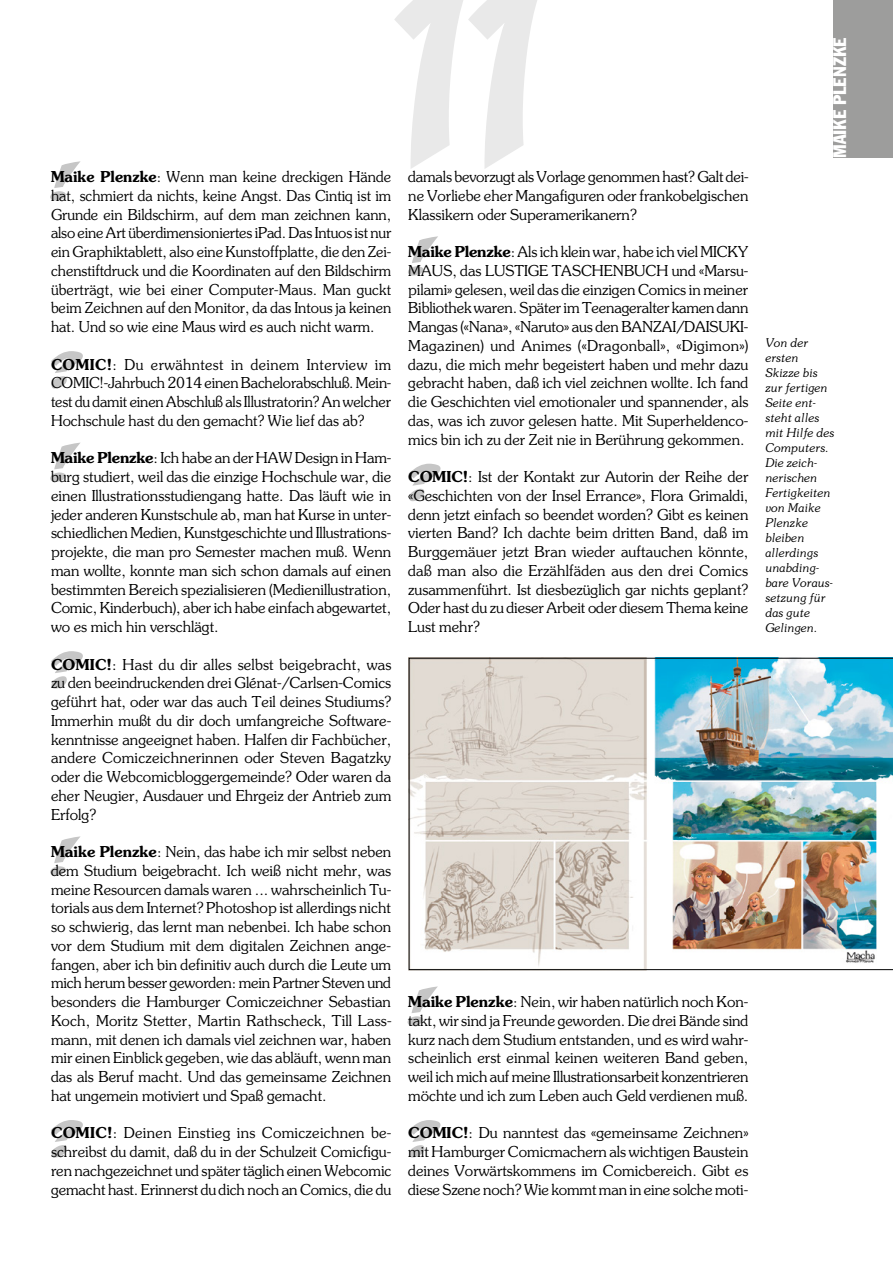
<style>
.page{position:relative;width:893px;height:1263px;background:#fff}
.page>*{position:absolute;margin:0;border:0;box-sizing:border-box;transform-origin:0 0}
.t1{font:210px "CC Zoinks Int";color:#e9e9e9}
.t2{font:45px/93.8px "CC Zoinks Int";color:#c6c6c6;scale:1.5 1}
.t3{font:condensed 18px "Franklin Gothic BT";color:#fff}
.t4{font:300 15px/18.8px "Souvenir LT";color:#000;text-align:justify}
.t5{font:italic 300 12px/15px "Souvenir LT";color:#000}
.s1{font-weight:600}
</style>
<div class="page">
<div style="left:833px;top:0;width:60px;height:158px;background:#9d9d9c"></div>
<img style="left:409px;top:658px;width:484px;height:312px">
<h1 class="t1" style="left:391px;top:-40px;width:149px">11</h1>
<h2 class="t2" style="left:51px;top:140px;width:14px">!</h2>
<p class="t4" style="left:51px;top:167px;width:342px"><span class="s1">Maike Plenzke</span>: Wenn man keine dreckigen Hände hat, schmiert da nichts, keine Angst. Das Cintiq ist im Grunde ein Bildschirm, auf dem man zeichnen kann, also eine Art überdimensioniertes iPad. Das Intuos ist nur ein Graphiktablett, also eine Kunstoffplatte, die den Zei&shy;chenstiftdruck und die Koordinaten auf den Bildschirm überträgt, wie bei einer Computer-Maus. Man guckt beim Zeichnen auf den Monitor, da das Intous ja keinen hat. Und so wie eine Maus wird es auch nicht warm.</p>
<p class="t4" style="left:51px;top:355px;width:342px"><span class="s1">COMIC!</span>: Du erwähntest in deinem Interview im COMIC!-Jahrbuch 2014 einen Bachelorabschluß. Mein&shy;test du damit einen Abschluß als Illustratorin? An welcher Hochschule hast du den gemacht? Wie lief das ab?</p>
<p class="t4" style="left:51px;top:449px;width:342px"><span class="s1">Maike Plenzke</span>: Ich habe an der HAW Design in Ham&shy;burg studiert, weil das die einzige Hochschule war, die einen Illustrationsstudiengang hatte. Das läuft wie in jeder anderen Kunstschule ab, man hat Kurse in unter&shy;schiedlichen Medien, Kunstgeschichte und Illustrations&shy;projekte, die man pro Semester machen muß. Wenn man wollte, konnte man sich schon damals auf einen bestimmten Bereich spezialisieren (Medienillustration, Comic, Kinderbuch), aber ich habe einfach abgewartet, wo es mich hin verschlägt.</p>
<p class="t4" style="left:51px;top:655px;width:342px"><span class="s1">COMIC!</span>: Hast du dir alles selbst beigebracht, was zu den beeindruckenden drei Glénat-/Carlsen-Comics geführt hat, oder war das auch Teil deines Studiums?<br>Immerhin mußt du dir doch umfangreiche Software&shy;kenntnisse angeeignet haben. Halfen dir Fachbücher, andere Comiczeichnerinnen oder Steven Bagatzky oder die Webcomicbloggergemeinde? Oder waren da eher Neugier, Ausdauer und Ehrgeiz der Antrieb zum Erfolg?</p>
<p class="t4" style="left:51px;top:842px;width:342px"><span class="s1">Maike Plenzke</span>: Nein, das habe ich mir selbst neben dem Studium beigebracht. Ich weiß nicht mehr, was meine Resourcen damals waren ... wahrscheinlich Tu&shy;torials aus dem Internet? Photoshop ist allerdings nicht so schwierig, das lernt man nebenbei. Ich habe schon vor dem Studium mit dem digitalen Zeichnen ange&shy;fangen, aber ich bin definitiv auch durch die Leute um mich herum besser geworden: mein Partner Steven und besonders die Hamburger Comiczeichner Sebastian Koch, Moritz Stetter, Martin Rathscheck, Till Lass&shy;mann, mit denen ich damals viel zeichnen war, haben mir einen Einblick gegeben, wie das abläuft, wenn man das als Beruf macht. Und das gemeinsame Zeichnen hat ungemein motiviert und Spaß gemacht.</p>
<p class="t4" style="left:51px;top:1124px;width:342px"><span class="s1">COMIC!</span>: Deinen Einstieg ins Comiczeichnen be&shy;schreibst du damit, daß du in der Schulzeit Comicfigu&shy;ren nachgezeichnet und später täglich einen Webcomic gemacht hast. Erinnerst du dich noch an Comics, die du</p>
<p class="t4" style="left:408px;top:167px;width:342px">damals bevorzugt als Vorlage genommen hast? Galt dei&shy;ne Vorliebe eher Mangafiguren oder frankobelgischen Klassikern oder Superamerikanern?</p>
<p class="t4" style="left:408px;top:242px;width:342px"><span class="s1">Maike Plenzke</span>: Als ich klein war, habe ich viel MICKY MAUS, das LUSTIGE TASCHENBUCH und «Marsu&shy;pilami» gelesen, weil das die einzigen Comics in meiner Bibliothek waren. Später im Teenageralter kamen dann Mangas («Nana», «Naruto» aus den BANZAI/DAISUKI-Magazinen) und Animes («Dragonball», «Digimon») dazu, die mich mehr begeistert haben und mehr dazu gebracht haben, daß ich viel zeichnen wollte. Ich fand die Geschichten viel emotionaler und spannender, als das, was ich zuvor gelesen hatte. Mit Superheldenco&shy;mics bin ich zu der Zeit nie in Berührung gekommen.</p>
<p class="t4" style="left:408px;top:467px;width:342px"><span class="s1">COMIC!</span>: Ist der Kontakt zur Autorin der Reihe der «Geschichten von der Insel Errance», Flora Grimaldi, denn jetzt einfach so beendet worden? Gibt es keinen vierten Band? Ich dachte beim dritten Band, daß im Burggemäuer jetzt Bran wieder auftauchen könnte, daß man also die Erzählfäden aus den drei Comics zusammenführt. Ist diesbezüglich gar nichts geplant?<br>Oder hast du zu dieser Arbeit oder diesem Thema keine Lust mehr?</p>
<h2 class="t2" style="left:409px;top:215px;width:14px">!</h2>
<h2 class="t2" style="left:51px;top:327px;width:18px">? !</h2>
<h2 class="t2" style="left:409px;top:440px;width:18px">?</h2>
<h2 class="t2" style="left:51px;top:627px;width:18px">?</h2>
<h2 class="t2" style="left:51px;top:815px;width:14px">!</h2>
<h2 class="t2" style="left:408px;top:965px;width:14px">!</h2>
<p class="t4" style="left:408px;top:992px;width:342px"><span class="s1">Maike Plenzke</span>: Nein, wir haben natürlich noch Kon&shy;takt, wir sind ja Freunde geworden. Die drei Bände sind kurz nach dem Studium entstanden, und es wird wahr&shy;scheinlich erst einmal keinen weiteren Band geben, weil ich mich auf meine Illustrationsarbeit konzentrieren möchte und ich zum Leben auch Geld verdienen muß.</p>
<p class="t4" style="left:408px;top:1124px;width:342px"><span class="s1">COMIC!</span>: Du nanntest das «gemeinsame Zeichnen» mit Hamburger Comicmachern als wichtigen Baustein deines Vorwärtskommens im Comicbereich. Gibt es diese Szene noch? Wie kommt man in eine solche moti-</p>
<h2 class="t2" style="left:51px;top:1096px;width:18px">?</h2>
<h2 class="t2" style="left:409px;top:1096px;width:18px">?</h2>
<p class="t3" style="left:828px;top:158px;width:122px;rotate:-90deg">MAIKE PLENZKE</p>
<p class="t5" style="left:765px;top:336px;width:71px">Von der ersten<br>Skizze bis zur fertigen<br>Seite ent&shy;steht alles mit Hilfe des<br>Computers.<br>Die zeich&shy;nerischen<br>Fertigkeiten von Maike<br>Plenzke bleiben allerdings unabding&shy;bare Voraus&shy;setzung für das gute<br>Gelingen.</p>
</div>
